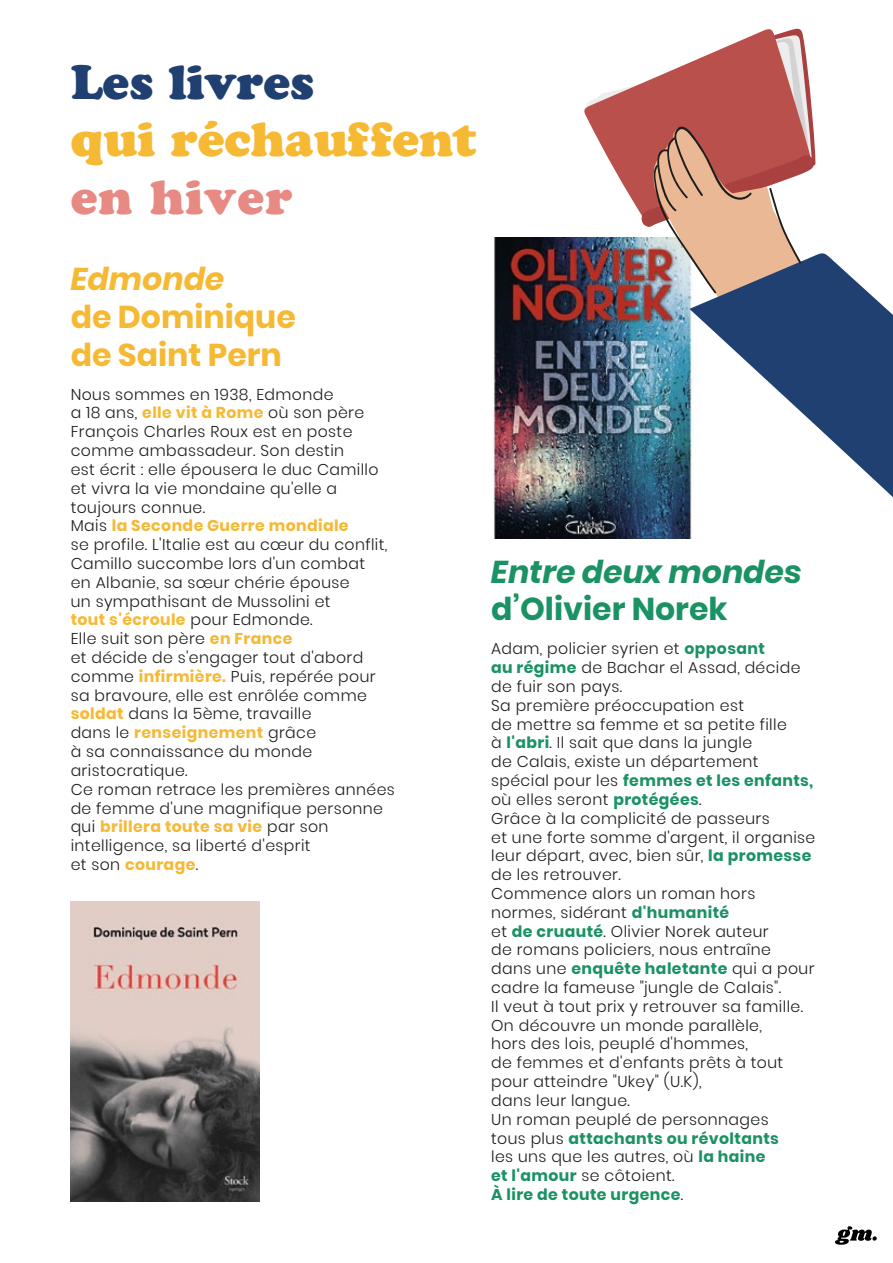
<style>
.page{position:relative;width:893px;height:1263px;background:#fff}
.page>*{position:absolute;margin:0;border:0;box-sizing:border-box;transform-origin:0 0}
.t1{font:48px "Cooper Black Std";color:#f6b934}
.t2{font:48px "Cooper Black Std";color:#204072}
.t3{font:48px "Cooper Black Std";letter-spacing:.025em;color:#e78a84}
.t4{font:700 31.5px/37.8px "Poppins";color:#f6b934}
.t5{font:italic 700 31.5px "Poppins";color:#1b9264}
.t6{font:700 31.5px "Poppins";color:#1b9264}
.t7{font:italic 700 31.5px "Poppins";color:#f6b934}
.t8{font:300 15.6px/18.8px "Poppins";letter-spacing:.025em;color:#1d1d1b}
.s1{font-weight:700;color:#f6b934}
.s2{font-weight:700;color:#1b9264}
</style>
<div class="page">
<img style="left:71px;top:901px;width:188px;height:300px">
<img style="left:493px;top:238px;width:199px;height:300px">
<img style="left:653px;top:294px;width:36px;height:168px">
<svg style="left:689px;top:253px;width:204px;height:255px"></svg>
<svg style="left:586px;top:28px;width:233px;height:266px"></svg>
<svg style="left:835px;top:1226px;width:42px;height:19px"></svg>
<h1 class="t2" style="left:71px;top:53px;width:245px">Les livres</h1>
<h1 class="t1" style="left:71px;top:110px;width:407px">qui réchauffent</h1>
<h1 class="t3" style="left:71px;top:168px;width:223px">en hiver</h1>
<h2 class="t7" style="left:71px;top:261px;width:155px">Edmonde</h2>
<h2 class="t4" style="left:71px;top:298px;width:227px">de Dominique de Saint Pern</h2>
<p class="t8" style="left:71px;top:385px;width:326px">Nous sommes en 1938, Edmonde<br>a 18 ans, <span class="s1">elle vit à Rome</span> où son père<br>François Charles Roux est en poste comme ambassadeur. Son destin<br>est écrit : elle épousera le duc Camillo et vivra la vie mondaine qu'elle a toujours connue.<br>Mais <span class="s1">la Seconde Guerre mondiale<br></span>se profile. L'Italie est au cœur du conflit,<br>Camillo succombe lors d'un combat<br>en Albanie, sa sœur chérie épouse<br>un sympathisant de Mussolini et<br><span class="s1">tout s'écroule</span> pour Edmonde.<br>Elle suit son père <span class="s1">en France<br></span>et décide de s'engager tout d'abord comme <span class="s1">infirmière.</span> Puis, repérée pour sa bravoure, elle est enrôlée comme <span class="s1">soldat</span> dans la 5ème, travaille<br>dans le <span class="s1">renseignement</span> grâce<br>à sa connaissance du monde aristocratique.<br>Ce roman retrace les premières années de femme d'une magnifique personne qui <span class="s1">brillera toute sa vie</span> par son intelligence, sa liberté d'esprit<br>et son <span class="s1">courage</span>.</p>
<h2 class="t5" style="left:491px;top:553px;width:312px">Entre deux mondes</h2>
<h2 class="t6" style="left:491px;top:591px;width:238px">d’Olivier Norek</h2>
<p class="t8" style="left:491px;top:640px;width:326px">Adam, policier syrien et <span class="s2">opposant<br>au régime</span> de Bachar el Assad, décide de fuir son pays.<br>Sa première préoccupation est<br>de mettre sa femme et sa petite fille<br>à <span class="s2">l'abri</span>. Il sait que dans la jungle<br>de Calais, existe un département spécial pour les <span class="s2">femmes et les enfants, </span>où elles seront <span class="s2">protégées</span>.<br>Grâce à la complicité de passeurs<br>et une forte somme d'argent, il organise leur départ, avec, bien sûr, <span class="s2">la promesse </span>de les retrouver.<br>Commence alors un roman hors normes, sidérant <span class="s2">d'humanité<br></span>et <span class="s2">de cruauté</span>. Olivier Norek auteur<br>de romans policiers, nous entraîne<br>dans une <span class="s2">enquête haletante</span> qui a pour cadre la fameuse "jungle de Calais".<br>Il veut à tout prix y retrouver sa famille.<br>On découvre un monde parallèle,<br>hors des lois, peuplé d'hommes,<br>de femmes et d'enfants prêts à tout pour atteindre "Ukey" (U.K),<br>dans leur langue.<br>Un roman peuplé de personnages<br>tous plus <span class="s2">attachants ou révoltants<br></span>les uns que les autres, où <span class="s2">la haine<br>et l'amour</span> se côtoient.<br><span class="s2">À lire de toute urgence</span>.</p>
</div>
